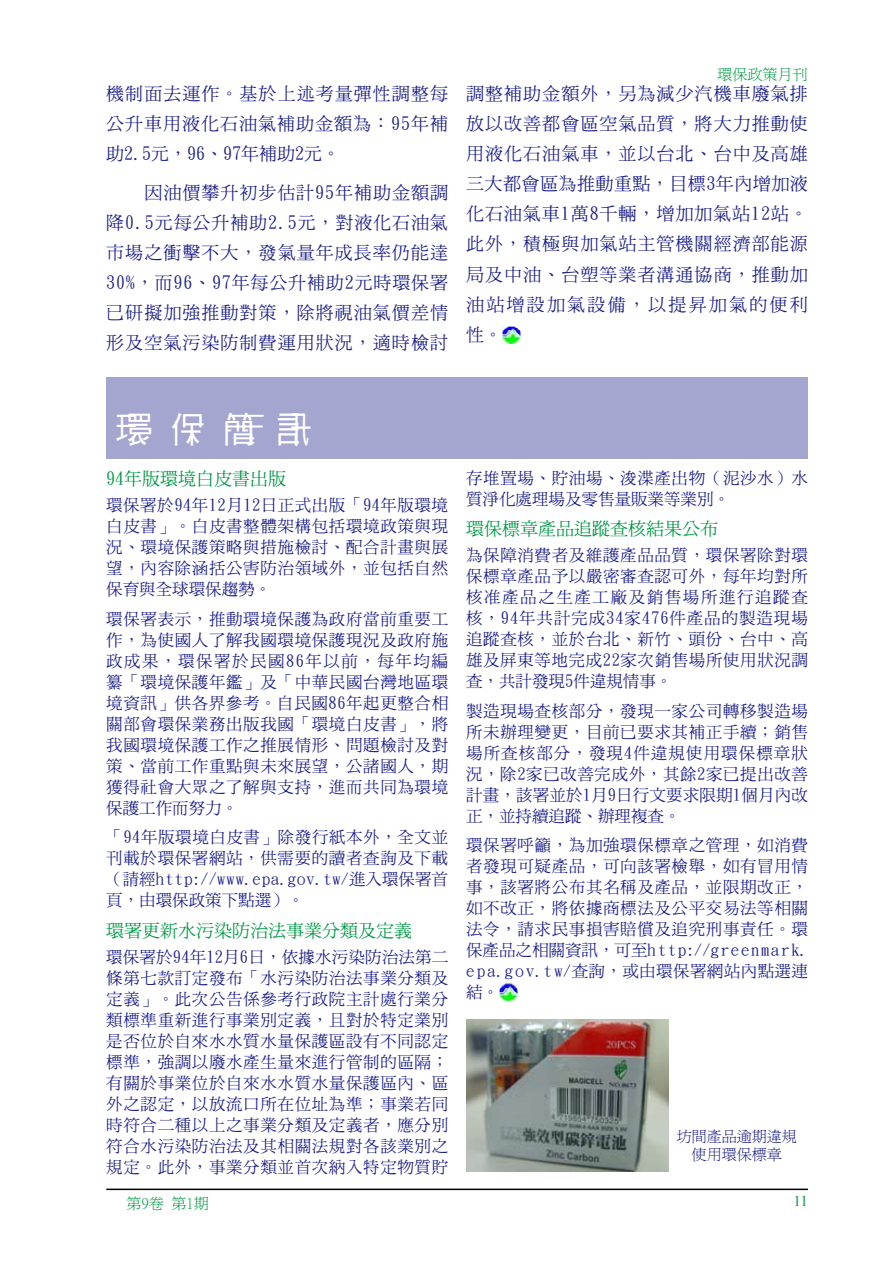
<style>
.page{position:relative;width:893px;height:1263px;background:#fff}
.page>*{position:absolute;margin:0;border:0;box-sizing:border-box;transform-origin:0 0}
.t1{font:36px "DL Hei Md WIN BF";color:#fff}
.t2{font:18px/30px "DF Ming Md WIN BF";letter-spacing:.06em;color:#1d2088;text-align:justify}
.t3{font:18px "DF Ming Md WIN BF";color:#094}
.t4{font:16.5px/21px "DF Ming Md WIN BF";letter-spacing:.04em;color:#1d2088;text-align:justify}
.t5{font:16.5px/21px "DF Ming Md WIN BF";color:#1d2088}
.t6{font:15px/18px "P Ming Li U";color:#1d2088;text-align:center}
.t7{font:15px "Ming Li U";color:#094}
.t8{font:15px "Times New Roman";color:#094}
</style>
<div class="page">
<hr style="left:106px;top:1188px;width:702px;height:2px;background:#000">
<img style="left:499px;top:984px;width:19px;height:17px">
<img style="left:502px;top:326px;width:19px;height:17px">
<div style="left:106px;top:377px;width:702px;height:81px;background:#a5a6cf"></div>
<img style="left:466px;top:1019px;width:203px;height:152px">
<p class="t2" style="left:106px;top:79px;width:343px">機制面去運作。基於上述考量彈性調整每公升車用液化石油氣補助金額為：95年補助2.5元，96、97年補助2元。</p>
<p class="t2" style="left:106px;top:178px;width:343px;text-indent:38px">因油價攀升初步估計95年補助金額調降0.5元每公升補助2.5元，對液化石油氣市場之衝擊不大，發氣量年成長率仍能達30%，而96、97年每公升補助2元時環保署已研擬加強推動對策，除將視油氣價差情形及空氣污染防制費運用狀況，適時檢討</p>
<p class="t7" style="left:717px;top:67px;width:91px">環保政策月刊</p>
<p class="t2" style="left:466px;top:79px;width:343px">調整補助金額外，另為減少汽機車廢氣排放以改善都會區空氣品質，將大力推動使用液化石油氣車，並以台北、台中及高雄三大都會區為推動重點，目標3年內增加液化石油氣車1萬8千輛，增加加氣站12站。此外，積極與加氣站主管機關經濟部能源局及中油、台塑等業者溝通協商，推動加油站增設加氣設備，以提昇加氣的便利性。</p>
<h1 class="t1" style="left:115px;top:412px;width:199px">環 保 簡 訊</h1>
<p class="t3" style="left:106px;top:470px;width:182px">94年版環境白皮書出版</p>
<p class="t4" style="left:106px;top:495px;width:343px">環保署於94年12月12日正式出版「94年版環境白皮書」。白皮書整體架構包括環境政策與現況、環境保護策略與措施檢討、配合計畫與展望，內容除涵括公害防治領域外，並包括自然保育與全球環保趨勢。</p>
<p class="t4" style="left:106px;top:608px;width:343px">環保署表示，推動環境保護為政府當前重要工作，為使國人了解我國環境保護現況及政府施政成果，環保署於民國86年以前，每年均編纂「環境保護年鑑」及「中華民國台灣地區環境資訊」供各界參考。自民國86年起更整合相關部會環保業務出版我國「環境白皮書」，將我國環境保護工作之推展情形、問題檢討及對策、當前工作重點與未來展望，公諸國人，期獲得社會大眾之了解與支持，進而共同為環境保護工作而努力。</p>
<p class="t4" style="left:106px;top:827px;width:343px">「94年版環境白皮書」除發行紙本外，全文並刊載於環保署網站，供需要的讀者查詢及下載（請經http://www.epa.gov.tw/進入環保署首頁，由環保政策下點選）。</p>
<p class="t3" style="left:106px;top:921px;width:308px">環署更新水污染防治法事業分類及定義</p>
<p class="t4" style="left:106px;top:946px;width:343px">環保署於94年12月6日，依據水污染防治法第二條第七款訂定發布「水污染防治法事業分類及定義」。此次公告係參考行政院主計處行業分類標準重新進行事業別定義，且對於特定業別是否位於自來水水質水量保護區設有不同認定標準，強調以廢水產生量來進行管制的區隔；有關於事業位於自來水水質水量保護區內、區外之認定，以放流口所在位址為準；事業若同時符合二種以上之事業分類及定義者，應分別符合水污染防治法及其相關法規對各該業別之規定。此外，事業分類並首次納入特定物質貯</p>
<p class="t5" style="left:466px;top:467px;width:343px">存堆置場、貯油場、浚渫產出物（泥沙水）水質淨化處理場及零售量販業等業別。</p>
<p class="t3" style="left:466px;top:520px;width:253px">環保標章產品追蹤查核結果公布</p>
<p class="t4" style="left:466px;top:545px;width:343px">為保障消費者及維護產品品質，環保署除對環保標章產品予以嚴密審查認可外，每年均對所核准產品之生產工廠及銷售場所進行追蹤查核，94年共計完成34家476件產品的製造現場追蹤查核，並於台北、新竹、頭份、台中、高雄及屏東等地完成22家次銷售場所使用狀況調查，共計發現5件違規情事。</p>
<p class="t4" style="left:466px;top:700px;width:343px">製造現場查核部分，發現一家公司轉移製造場所未辦理變更，目前已要求其補正手續；銷售場所查核部分，發現4件違規使用環保標章狀況，除2家已改善完成外，其餘2家已提出改善計畫，該署並於1月9日行文要求限期1個月內改正，並持續追蹤、辦理複查。</p>
<p class="t4" style="left:466px;top:835px;width:343px">環保署呼籲，為加強環保標章之管理，如消費者發現可疑產品，可向該署檢舉，如有冒用情事，該署將公布其名稱及產品，並限期改正，如不改正，將依據商標法及公平交易法等相關法令，請求民事損害賠償及追究刑事責任。環保產品之相關資訊，可至ht tp://g ree n ma r k. e p a.g o v.t w/查詢，或由環保署網站內點選連結。</p>
<p class="t6" style="left:677px;top:1127px;width:122px">坊間產品逾期違規使用環保標章</p>
<p class="t7" style="left:126px;top:1196px;width:84px">第9卷 第1期</p>
<p class="t8" style="left:793px;top:1191px;width:16px">11</p>
</div>
